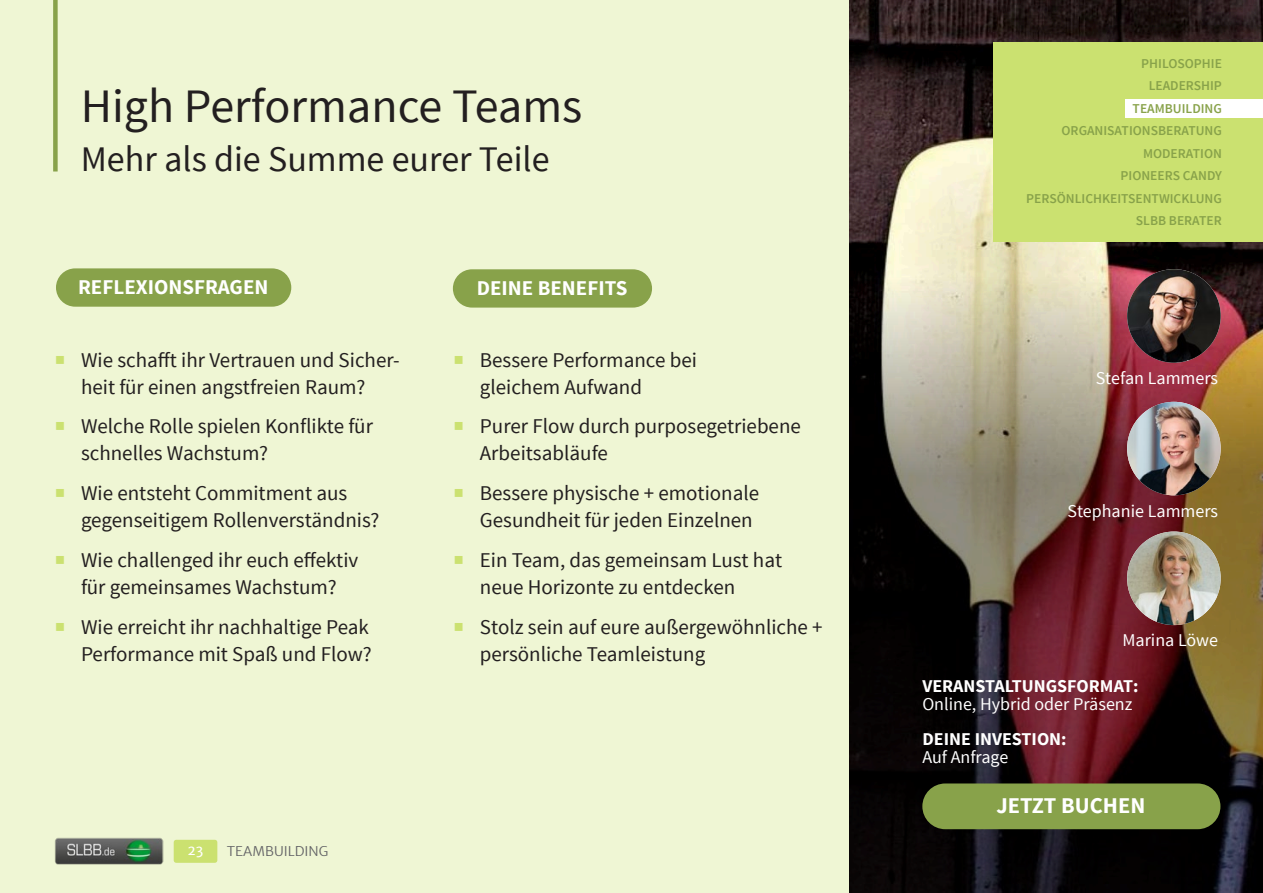
<style>
.page{position:relative;width:1263px;height:893px;background:#fff}
.page>*{position:absolute;margin:0;border:0;box-sizing:border-box;transform-origin:0 0}
.t1{font:48px "Source Sans Pro";color:#231f20}
.t2{font:36px "Source Sans Pro";color:#231f20}
.t3{font:700 22.5px "Source Sans Pro";color:#fff}
.t4{font:21px/27px "Source Sans Pro";color:#231f20}
.t5{font:700 21px "Source Sans Pro";color:#fff}
.t6{font:18px "Source Sans Pro";color:#fff}
.t7{font:700 18px "Source Sans Pro";color:#fff}
.t8{font:600 13.5px/22.5px "Source Sans Pro";color:#88a24a;text-align:right}
.t9{font:300 13.5px "Merriweather Sans";color:#636366}
.t10{font:13.5px "Merriweather Sans";color:#fff}
.s1{font-size:39px;color:#cbe170}
</style>
<div class="page">
<div style="left:0;top:0;width:852px;height:893px;background:#eff6d4"></div>
<div style="left:53px;top:0;width:5px;height:171px;background:#88a24a"></div>
<img style="left:849px;top:0;width:414px;height:228px">
<img style="left:849px;top:228px;width:414px;height:665px">
<div style="left:993px;top:43px;width:270px;height:199px;background:#cbe170"></div>
<div style="left:1125px;top:99px;width:138px;height:19px;background:#fff"></div>
<div style="left:922px;top:783px;width:298px;height:46px;background:#88a24a;border-radius:23px"></div>
<div style="left:56px;top:268px;width:235px;height:39px;background:#88a24a;border-radius:19px"></div>
<div style="left:453px;top:269px;width:199px;height:39px;background:#88a24a;border-radius:19px"></div>
<img style="left:1127px;top:531px;width:94px;height:94px;border-radius:47px">
<img style="left:1127px;top:402px;width:94px;height:93px;border-radius:47px">
<img style="left:1127px;top:269px;width:94px;height:94px;border-radius:47px">
<div style="left:174px;top:840px;width:43px;height:23px;background:#cbe170;border-radius:3px"></div>
<img style="left:55px;top:838px;width:108px;height:26px">
<h1 class="t1" style="left:81px;top:77px;width:503px">High Performance Teams</h1>
<h2 class="t2" style="left:81px;top:137px;width:470px">Mehr als die Summe eurer Teile</h2>
<p class="t5" style="left:78px;top:273px;width:192px">REFLEXIONSFRAGEN</p>
<p class="t5" style="left:477px;top:274px;width:152px">DEINE BENEFITS</p>
<p class="t4" style="left:54px;top:347px;width:347px;text-align:center"><span class="s1">■</span> Wie schafft ihr Vertrauen und Sicher&shy;heit für einen angstfreien Raum?</p>
<p class="t4" style="left:81px;top:413px;width:293px;text-indent:-27px"><span class="s1">■</span> Welche Rolle spielen Konflikte für schnelles Wachstum?</p>
<p class="t4" style="left:81px;top:480px;width:300px;text-indent:-27px"><span class="s1">■</span> Wie entsteht Commitment aus gegenseitigem Rollenverständnis?</p>
<p class="t4" style="left:54px;top:547px;width:306px;text-align:center"><span class="s1">■</span> Wie challenged ihr euch effektiv für gemeinsames Wachstum?</p>
<p class="t4" style="left:54px;top:614px;width:319px;text-align:right"><span class="s1">■</span> Wie erreicht ihr nachhaltige Peak<br>Performance mit Spaß und Flow?</p>
<p class="t4" style="left:480px;top:347px;width:219px;text-indent:-27px"><span class="s1">■</span> Bessere Performance bei gleichem Aufwand</p>
<p class="t4" style="left:480px;top:413px;width:323px;text-indent:-27px"><span class="s1">■</span> Purer Flow durch purposegetriebene<br>Arbeitsabläufe</p>
<p class="t4" style="left:480px;top:480px;width:281px;text-indent:-27px"><span class="s1">■</span> Bessere physische + emotionale<br>Gesundheit für jeden Einzelnen</p>
<p class="t4" style="left:480px;top:547px;width:304px;text-indent:-27px"><span class="s1">■</span> Ein Team, das gemeinsam Lust hat neue Horizonte zu entdecken</p>
<p class="t4" style="left:480px;top:614px;width:344px;text-indent:-27px"><span class="s1">■</span> Stolz sein auf eure außergewöhnliche + persönliche Teamleistung</p>
<p class="t10" style="left:187px;top:842px;width:17px">23</p>
<p class="t9" style="left:227px;top:843px;width:103px">TEAMBUILDING</p>
<p class="t8" style="left:1026px;top:52px;width:197px">PHILOSOPHIE<br>LEADERSHIP<br>TEAMBUILDING<br>ORGANISATIONSBERATUNG<br>MODERATION<br>PIONEERS CANDY<br>PERSÖNLICHKEITSENTWICKLUNG<br>SLBB BERATER</p>
<p class="t6" style="left:1096px;top:367px;width:124px">Stefan Lammers</p>
<p class="t6" style="left:1067px;top:500px;width:152px">Stephanie Lammers</p>
<p class="t6" style="left:1122px;top:629px;width:97px">Marina Löwe</p>
<p class="t7" style="left:922px;top:674px;width:218px">VERANSTALTUNGSFORMAT:</p>
<p class="t6" style="left:922px;top:693px;width:212px">Online, Hybrid oder Präsenz</p>
<p class="t7" style="left:922px;top:727px;width:146px">DEINE INVESTION:</p>
<p class="t6" style="left:922px;top:746px;width:88px">Auf Anfrage</p>
<p class="t3" style="left:996px;top:791px;width:150px">JETZT BUCHEN</p>
</div>
